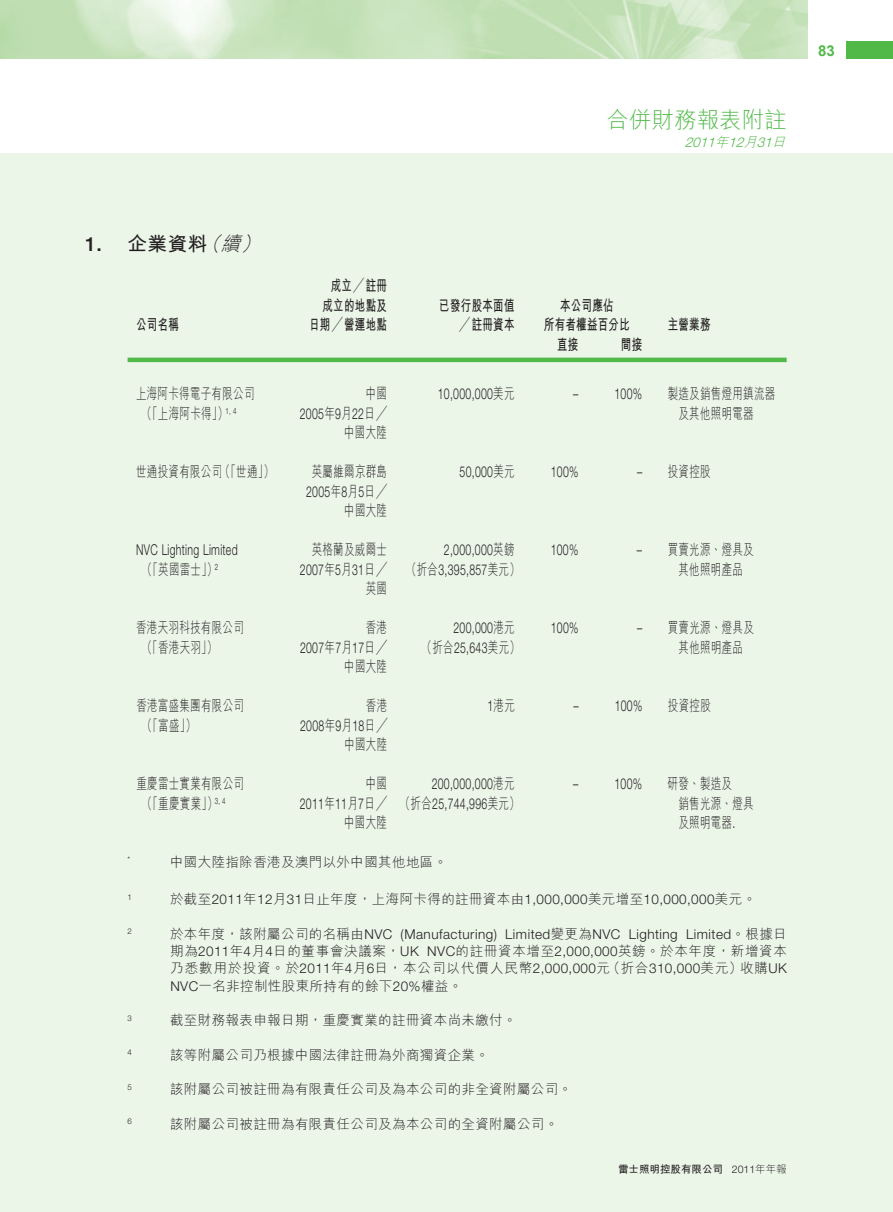
<style>
.page{position:relative;width:893px;height:1212px;background:#fff}
.page>*{position:absolute;margin:0;border:0;box-sizing:border-box;transform-origin:0 0}
.t1{font:300 22.5px "M Hei HK";color:#51b948}
.t2{font:700 19.5px "M Hei HK";color:#231f20}
.t3{font:300 15px/19.5px "M Hei HK";letter-spacing:.03em;color:#231f20;scale:.7 1}
.t4{font:300 15px/19.5px "Helvetica Neue LT Std";letter-spacing:.03em;color:#231f20;scale:.7 1}
.t5{font:700 15px/19.5px "M Hei HK";letter-spacing:.03em;color:#231f20;text-align:right;scale:.7 1}
.t6{font:700 15px "Arial";color:#51b948}
.t7{font:300 13.5px/17.2px "M Hei HK";letter-spacing:.03em;color:#231f20;text-align:justify}
.t8{font:300 13.5px "Helvetica Neue LT Std";letter-spacing:.035em;color:#231f20}
.t9{font:italic 300 13.5px "Helvetica Neue LT Std";color:#51b948}
.t10{font:700 10.5px "M Hei HK";color:#231f20}
.t11{font:300 7.8px "Helvetica Neue LT Std";color:#231f20}
.s1{font-family:"M Hei HK"}
.s2{font-family:"Helvetica Neue LT Std";font-weight:500}
.s3{font-weight:300;font-style:italic}
.s4{font-family:"Helvetica Neue LT Std"}
.s5{font-family:"Helvetica Neue LT Std";font-weight:300}
.s6{font-weight:300}
</style>
<div class="page">
<div style="left:0;top:153px;width:893px;height:1059px;background:#ebf5e8"></div>
<div style="left:846px;top:42px;width:47px;height:17px;background:#51b948"></div>
<img style="left:0;top:0;width:808px;height:59px">
<hr style="left:128px;top:358px;width:659px;height:4px;background:#51b948">
<h1 class="t1" style="left:607px;top:104px;width:182px">合併財務報表附註</h1>
<p class="t9" style="left:685px;top:134px;width:107px">2011<span class="s1">年</span>12<span class="s1">月</span>31<span class="s1">日</span></p>
<p class="t6" style="left:818px;top:41px;width:18px">83</p>
<h2 class="t2" style="left:85px;top:230px;width:184px"><span class="s2">1.</span> 企業資料<span class="s3">（續）</span></h2>
<p class="t5" style="left:136px;top:314px;width:63px">公司名稱</p>
<p class="t5" style="left:309px;top:275px;width:113px">成立╱註冊<br>成立的地點及日期╱營運地點</p>
<p class="t3" style="left:142px;top:383px;width:163px;text-indent:-6px">上海阿卡得電子有限公司（「上海阿卡得」）<sup>1,</sup> <sup>4</sup></p>
<p class="t3" style="left:366px;top:383px;width:32px">中國</p>
<p class="t4" style="left:300px;top:403px;width:126px">2005<span class="s1">年</span>9<span class="s1">月</span>22<span class="s1">日╱</span></p>
<p class="t3" style="left:344px;top:422px;width:63px">中國大陸</p>
<p class="t3" style="left:136px;top:461px;width:198px">世通投資有限公司（「世通」）</p>
<p class="t3" style="left:312px;top:461px;width:109px">英屬維爾京群島</p>
<p class="t4" style="left:306px;top:481px;width:117px">2005<span class="s1">年</span>8<span class="s1">月</span>5<span class="s1">日╱</span></p>
<p class="t3" style="left:344px;top:500px;width:63px">中國大陸</p>
<p class="t4" style="left:136px;top:540px;width:146px">NVC Lighting Limited</p>
<p class="t3" style="left:142px;top:559px;width:111px">（「英國雷士」）<sup>2</sup></p>
<p class="t3" style="left:312px;top:539px;width:109px">英格蘭及威爾士</p>
<p class="t4" style="left:300px;top:559px;width:126px">2007<span class="s1">年</span>5<span class="s1">月</span>31<span class="s1">日╱</span></p>
<p class="t3" style="left:366px;top:578px;width:32px">英國</p>
<p class="t3" style="left:142px;top:617px;width:147px;text-indent:-6px">香港天羽科技有限公司（「香港天羽」）</p>
<p class="t3" style="left:366px;top:617px;width:32px">香港</p>
<p class="t4" style="left:300px;top:637px;width:126px">2007<span class="s1">年</span>7<span class="s1">月</span>17<span class="s1">日╱</span></p>
<p class="t3" style="left:344px;top:656px;width:63px">中國大陸</p>
<p class="t3" style="left:142px;top:695px;width:147px;text-indent:-6px">香港富盛集團有限公司（「富盛」）</p>
<p class="t3" style="left:366px;top:695px;width:32px">香港</p>
<p class="t4" style="left:300px;top:715px;width:126px">2008<span class="s1">年</span>9<span class="s1">月</span>18<span class="s1">日╱</span></p>
<p class="t3" style="left:344px;top:734px;width:63px">中國大陸</p>
<p class="t3" style="left:142px;top:773px;width:147px;text-indent:-6px">重慶雷士實業有限公司（「重慶實業」）<sup>3,</sup> <sup>4</sup></p>
<p class="t3" style="left:366px;top:773px;width:32px">中國</p>
<p class="t4" style="left:300px;top:793px;width:126px">2011<span class="s1">年</span>11<span class="s1">月</span>7<span class="s1">日╱</span></p>
<p class="t3" style="left:344px;top:812px;width:63px">中國大陸</p>
<p class="t5" style="left:439px;top:294px;width:109px">已發行股本面值╱註冊資本</p>
<p class="t5" style="left:544px;top:294px;width:124px;text-align:center">本公司應佔<br>所有者權益百分比</p>
<p class="t5" style="left:557px;top:333px;width:32px">直接</p>
<p class="t5" style="left:621px;top:333px;width:32px">間接</p>
<p class="t5" style="left:668px;top:314px;width:63px">主營業務</p>
<p class="t4" style="left:438px;top:384px;width:111px">10,000,000<span class="s1">美元</span></p>
<p class="t4" style="left:573px;top:384px;width:9px">–</p>
<p class="t4" style="left:614px;top:384px;width:41px">100%</p>
<p class="t3" style="left:678px;top:383px;width:140px;text-indent:-11px">製造及銷售燈用鎮流器及其他照明電器</p>
<p class="t4" style="left:460px;top:462px;width:80px">50,000<span class="s1">美元</span></p>
<p class="t4" style="left:551px;top:462px;width:41px">100%</p>
<p class="t3" style="left:637px;top:461px;width:107px"><span class="s4">–</span> 投資控股</p>
<p class="t4" style="left:406px;top:540px;width:164px;text-indent:38px">2,000,000<span class="s1">英鎊（折合</span>3,395,857<span class="s1">美元）</span></p>
<p class="t4" style="left:551px;top:540px;width:41px">100%</p>
<p class="t3" style="left:678px;top:539px;width:109px;text-indent:-42px"><span class="s4">–</span> 買賣光源、燈具及其他照明產品</p>
<p class="t4" style="left:453px;top:618px;width:89px">200,000<span class="s1">港元</span></p>
<p class="t3" style="left:422px;top:637px;width:142px">（折合<span class="s4">25,643</span>美元）</p>
<p class="t4" style="left:551px;top:618px;width:41px">100%</p>
<p class="t3" style="left:679px;top:617px;width:109px;text-indent:-42px"><span class="s4">–</span> 買賣光源、燈具及其他照明產品</p>
<p class="t3" style="left:487px;top:695px;width:41px"><span class="s4">1</span>港元</p>
<p class="t4" style="left:573px;top:696px;width:9px">–</p>
<p class="t4" style="left:615px;top:696px;width:41px">100%</p>
<p class="t3" style="left:668px;top:695px;width:63px">投資控股</p>
<p class="t4" style="left:400px;top:774px;width:173px;text-indent:32px">200,000,000<span class="s1">港元（折合</span>25,744,996<span class="s1">美元）</span></p>
<p class="t4" style="left:573px;top:774px;width:9px">–</p>
<p class="t4" style="left:614px;top:774px;width:41px">100%</p>
<p class="t3" style="left:678px;top:773px;width:109px;text-indent:-11px">研發、製造及<br>銷售光源、燈具及照明電器<span class="s4">.</span></p>
<p class="t11" style="left:128px;top:855px;width:4px">*</p>
<p class="t7" style="left:170px;top:853px;width:279px">中國大陸指除香港及澳門以外中國其他地區。</p>
<p class="t11" style="left:128px;top:892px;width:6px">1</p>
<p class="t7" style="left:170px;top:890px;width:588px">於截至<span class="s4">2011</span>年<span class="s4">12</span>月<span class="s4">31</span>日止年度，上海阿卡得的註冊資本由<span class="s4">1,000,000</span>美元增至<span class="s4">10,000,000</span>美元。</p>
<p class="t11" style="left:128px;top:927px;width:6px">2</p>
<p class="t8" style="left:170px;top:926px;width:618px"><span class="s1">於本年度，該附屬公司的名稱由</span>NVC (Manufacturing) Limited<span class="s1">變更為</span>NVC Lighting Limited<span class="s1">。根據日</span></p>
<p class="t7" style="left:170px;top:942px;width:618px">期為<span class="s4">2011</span>年<span class="s4">4</span>月<span class="s4">4</span>日的董事會決議案，<span class="s4">UK NVC</span>的註冊資本增至<span class="s4">2,000,000</span>英鎊。於本年度，新增資本乃悉數用於投資。於<span class="s4">2011</span>年<span class="s4">4</span>月<span class="s4">6</span>日，本公司以代價人民幣<span class="s4">2,000,000</span>元（折合<span class="s4">310,000</span>美元）收購<span class="s4">UK NVC</span>一名非控制性股東所持有的餘下<span class="s4">20%</span>權益。</p>
<p class="t11" style="left:128px;top:1013px;width:6px">3</p>
<p class="t7" style="left:170px;top:1011px;width:348px">截至財務報表申報日期，重慶實業的註冊資本尚未繳付。</p>
<p class="t11" style="left:128px;top:1047px;width:6px">4</p>
<p class="t7" style="left:170px;top:1045px;width:320px">該等附屬公司乃根據中國法律註冊為外商獨資企業。</p>
<p class="t11" style="left:128px;top:1082px;width:6px">5</p>
<p class="t7" style="left:170px;top:1080px;width:404px">該附屬公司被註冊為有限責任公司及為本公司的非全資附屬公司。</p>
<p class="t11" style="left:128px;top:1116px;width:6px">6</p>
<p class="t7" style="left:170px;top:1114px;width:390px">該附屬公司被註冊為有限責任公司及為本公司的全資附屬公司。</p>
<p class="t10" style="left:618px;top:1161px;width:170px">雷士照明控股有限公司 <span class="s5">2011</span><span class="s6">年年報</span></p>
</div>
